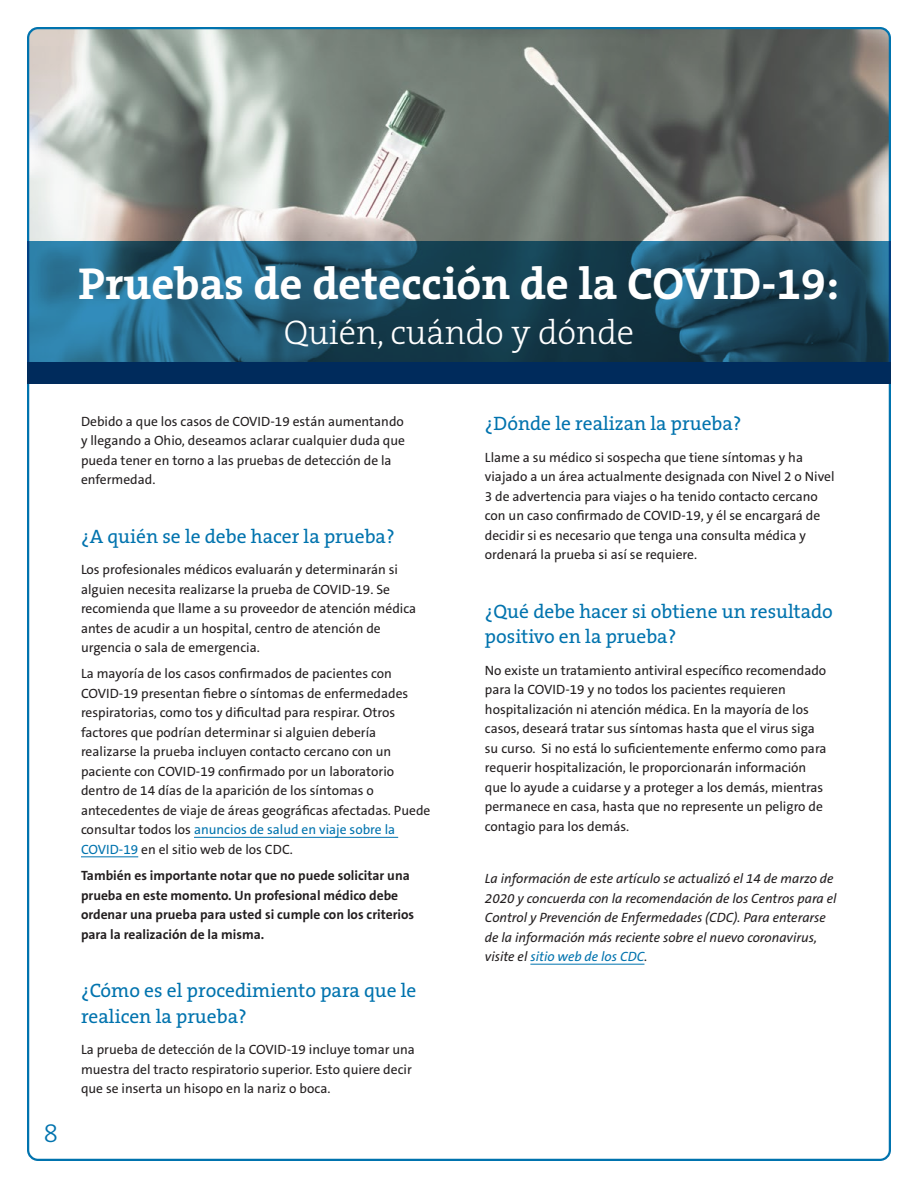
<style>
.page{position:relative;width:918px;height:1188px;background:#fff}
.page>*{position:absolute;margin:0;border:0;box-sizing:border-box;transform-origin:0 0}
.t1{font:700 45px "The Serif B W7";color:#fff}
.t2{font:300 34.5px "The Serif B W3";color:#fff}
.t3{font:300 27px "The Serif B W3";color:#0073ae}
.t4{font:19.5px/25.5px "The Serif B W5 Plain";color:#0073ae}
.t5{font:13.5px/19.5px "The Sans C5";color:#231f20}
.t6{font:italic 13.5px/19.5px "The Sans C5";color:#231f20}
.t7{font:700 13.5px/19.5px "The Sans C5";color:#231f20}
.s1{color:#0073ae}
</style>
<div class="page">
<img style="left:28px;top:28px;width:862px;height:213px">
<hr style="left:194px;top:837px;width:204px;height:1px;background:#0073ae">
<hr style="left:81px;top:856px;width:57px;height:1px;background:#0073ae">
<svg style="left:27px;top:241px;width:864px;height:121px;background:#1e526b"></svg>
<div style="left:27px;top:362px;width:864px;height:21px;background:#002b5c"></div>
<hr style="left:530px;top:964px;width:114px;height:1px;background:#0073ae">
<h1 class="t1" style="left:79px;top:254px;width:762px">Pruebas de detección de la COVID-19:</h1>
<h2 class="t2" style="left:284px;top:310px;width:352px">Quién, cuándo y dónde</h2>
<h3 class="t3" style="left:44px;top:1116px;width:16px">8</h3>
<p class="t5" style="left:81px;top:411px;width:326px">Debido a que los casos de COVID-19 están aumentando y llegando a Ohio, deseamos aclarar cualquier duda que pueda tener en torno a las pruebas de detección de la enfermedad.</p>
<h3 class="t4" style="left:81px;top:523px;width:315px">¿A quién se le debe hacer la prueba?</h3>
<p class="t5" style="left:81px;top:560px;width:337px">Los profesionales médicos evaluarán y determinarán si alguien necesita realizarse la prueba de COVID-19. Se recomienda que llame a su proveedor de atención médica antes de acudir a un hospital, centro de atención de urgencia o sala de emergencia.</p>
<p class="t5" style="left:81px;top:664px;width:351px">La mayoría de los casos confirmados de pacientes con COVID-19 presentan fiebre o síntomas de enfermedades respiratorias, como tos y dificultad para respirar. Otros factores que podrían determinar si alguien debería realizarse la prueba incluyen contacto cercano con un paciente con COVID-19 confirmado por un laboratorio dentro de 14 días de la aparición de los síntomas o antecedentes de viaje de áreas geográficas afectadas. Puede consultar todos los <span class="s1">anuncios de salud en viaje sobre la COVID-19</span> en el sitio web de los CDC.</p>
<p class="t7" style="left:81px;top:866px;width:335px">También es importante notar que no puede solicitar una prueba en este momento. Un profesional médico debe ordenar una prueba para usted si cumple con los criterios para la realización de la misma.</p>
<h3 class="t4" style="left:81px;top:978px;width:337px">¿Cómo es el procedimiento para que le realicen la prueba?</h3>
<p class="t5" style="left:81px;top:1040px;width:335px">La prueba de detección de la COVID-19 incluye tomar una muestra del tracto respiratorio superior. Esto quiere decir que se inserta un hisopo en la nariz o boca.</p>
<h3 class="t4" style="left:485px;top:411px;width:258px">¿Dónde le realizan la prueba?</h3>
<p class="t5" style="left:485px;top:447px;width:351px">Llame a su médico si sospecha que tiene síntomas y ha viajado a un área actualmente designada con Nivel 2 o Nivel 3 de advertencia para viajes o ha tenido contacto cercano con un caso confirmado de COVID-19, y él se encargará de decidir si es necesario que tenga una consulta médica y ordenará la prueba si así se requiere.</p>
<h3 class="t4" style="left:485px;top:598px;width:349px">¿Qué debe hacer si obtiene un resultado positivo en la prueba?</h3>
<p class="t5" style="left:485px;top:661px;width:343px">No existe un tratamiento antiviral específico recomendado para la COVID-19 y no todos los pacientes requieren hospitalización ni atención médica. En la mayoría de los casos, deseará tratar sus síntomas hasta que el virus siga su curso. Si no está lo suficientemente enfermo como para requerir hospitalización, le proporcionarán información que lo ayude a cuidarse y a proteger a los demás, mientras permanece en casa, hasta que no represente un peligro de contagio para los demás.</p>
<p class="t6" style="left:485px;top:869px;width:353px">La información de este artículo se actualizó el 14 de marzo de 2020 y concuerda con la recomendación de los Centros para el Control y Prevención de Enfermedades (CDC). Para enterarse de la información más reciente sobre el nuevo coronavirus, visite el <span class="s1">sitio web de los CDC</span>.</p>
</div>
